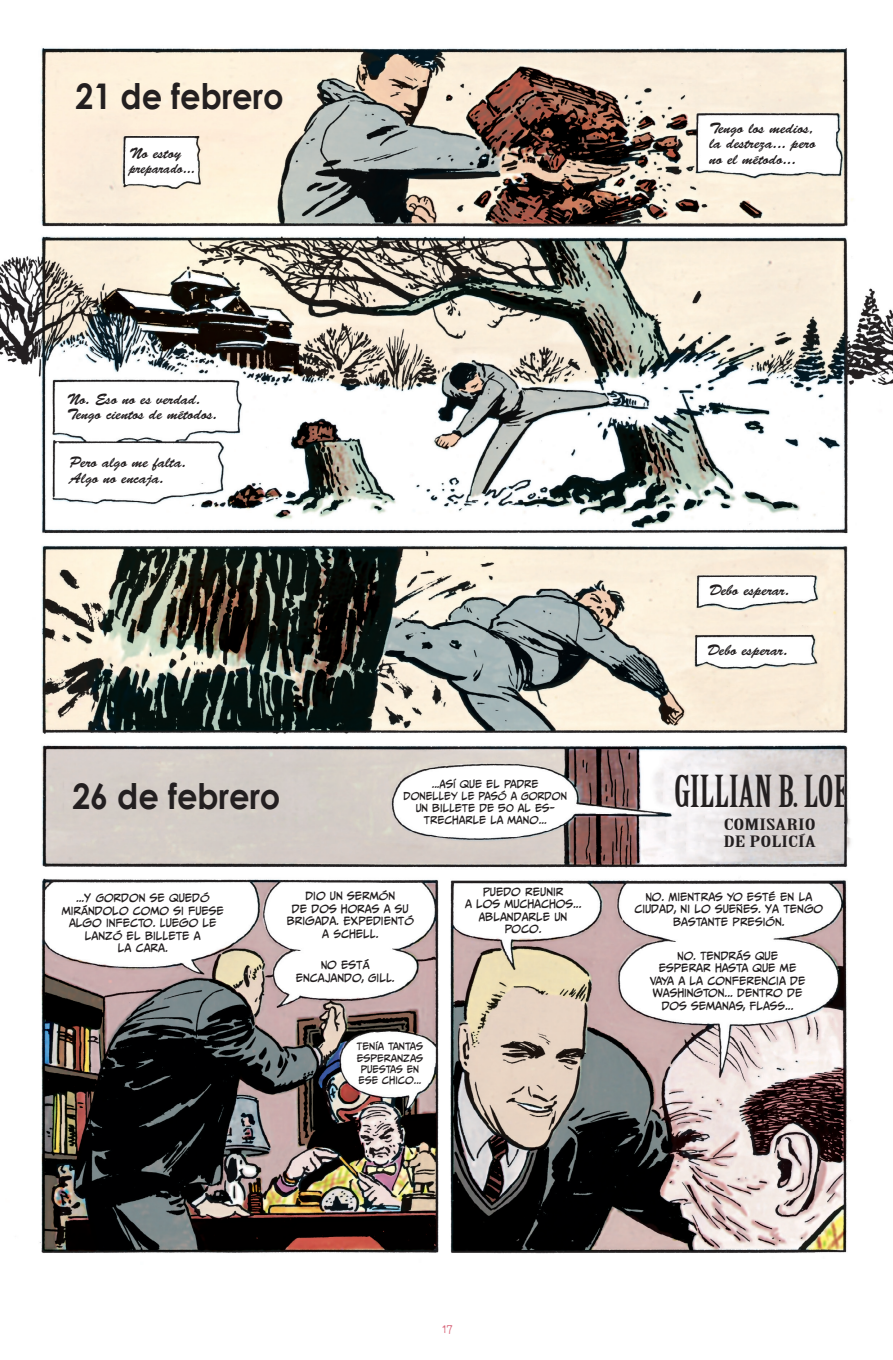
<style>
.page{position:relative;width:893px;height:1360px;background:#fff}
.page>*{position:absolute;margin:0;border:0;box-sizing:border-box;transform-origin:0 0}
.t1{font:43.05px "Birch Std";color:#231f20;scale:1.14 1}
.t2{font:700 35.35px "Century Gothic";color:#231f20;scale:.91 1}
.t3{font:15.22px/17px "Birch Std";color:#231f20;scale:2.22 1}
.t4{font:15.05px/15.8px "Brush Script Std";color:#231f20}
.t5{font:12.25px "Tox Typewriter";color:#d8657a}
.t6{font:10.33px/12.4px "CC Meanwhile";color:#231f20;text-align:center}
.t7{font:9.97px/12.1px "CC Meanwhile";color:#231f20;text-align:center}
.t8{font:9.45px/11.4px "CC Meanwhile";color:#231f20;text-align:center}
</style>
<div class="page">
<img style="left:0;top:48px;width:893px;height:1206px">
<p class="t2" style="left:75px;top:74px;width:230px">21 de febrero</p>
<p class="t4" style="left:129px;top:145px;width:68px">No estoy preparado...</p>
<p class="t4" style="left:67px;top:391px;width:152px">No. Eso no es verdad.<br>Tengo cientos de métodos.</p>
<p class="t4" style="left:69px;top:454px;width:118px">Pero algo me falta.<br>Algo no encaja.</p>
<p class="t2" style="left:72px;top:773px;width:230px">26 de febrero</p>
<p class="t7" style="left:403px;top:778px;width:165px">...ASÍ QUE EL PADRE<br>DONELLEY LE PASÓ A GORDON<br>UN BILLETE DE 50 AL ES-<br>TRECHARLE LA MANO...</p>
<p class="t4" style="left:709px;top:120px;width:108px">Tengo los medios, la destreza... pero no el método...</p>
<p class="t4" style="left:709px;top:583px;width:82px">Debo esperar.</p>
<p class="t4" style="left:707px;top:642px;width:82px">Debo esperar.</p>
<p class="t1" style="left:674px;top:767px;width:169px">GILLIAN B. LOEB</p>
<p class="t3" style="left:723px;top:816px;width:43px">COMISARIO<br>DE POLICÍA</p>
<p class="t6" style="left:62px;top:892px;width:164px">...Y GORDON SE QUEDÓ<br>MIRÁNDOLO COMO SI FUESE<br>ALGO INFECTO. LUEGO LE<br>LANZÓ EL BILLETE A<br>LA CARA.</p>
<p class="t6" style="left:287px;top:889px;width:129px">DIO UN SERMÓN<br>DE DOS HORAS A SU<br>BRIGADA. EXPEDIENTÓ<br>A SCHELL.</p>
<p class="t6" style="left:296px;top:958px;width:100px">NO ESTÁ<br>ENCAJANDO, GILL.</p>
<p class="t8" style="left:357px;top:1040px;width:68px">TENÍA TANTAS<br>ESPERANZAS<br>PUESTAS EN<br>ESE CHICO...</p>
<p class="t6" style="left:465px;top:885px;width:118px">PUEDO REUNIR<br>A LOS MUCHACHOS...<br>ABLANDARLE UN<br>POCO.</p>
<p class="t6" style="left:634px;top:890px;width:190px">NO. MIENTRAS YO ESTÉ EN LA<br>CIUDAD, NI LO SUEÑES. YA TENGO<br>BASTANTE PRESIÓN.</p>
<p class="t6" style="left:650px;top:949px;width:157px">NO. TENDRÁS QUE<br>ESPERAR HASTA QUE ME<br>VAYA A LA CONFERENCIA DE<br>WASHINGTON... DENTRO DE<br>DOS SEMANAS, FLASS...</p>
<p class="t5" style="left:442px;top:1322px;width:12px">17</p>
</div>
